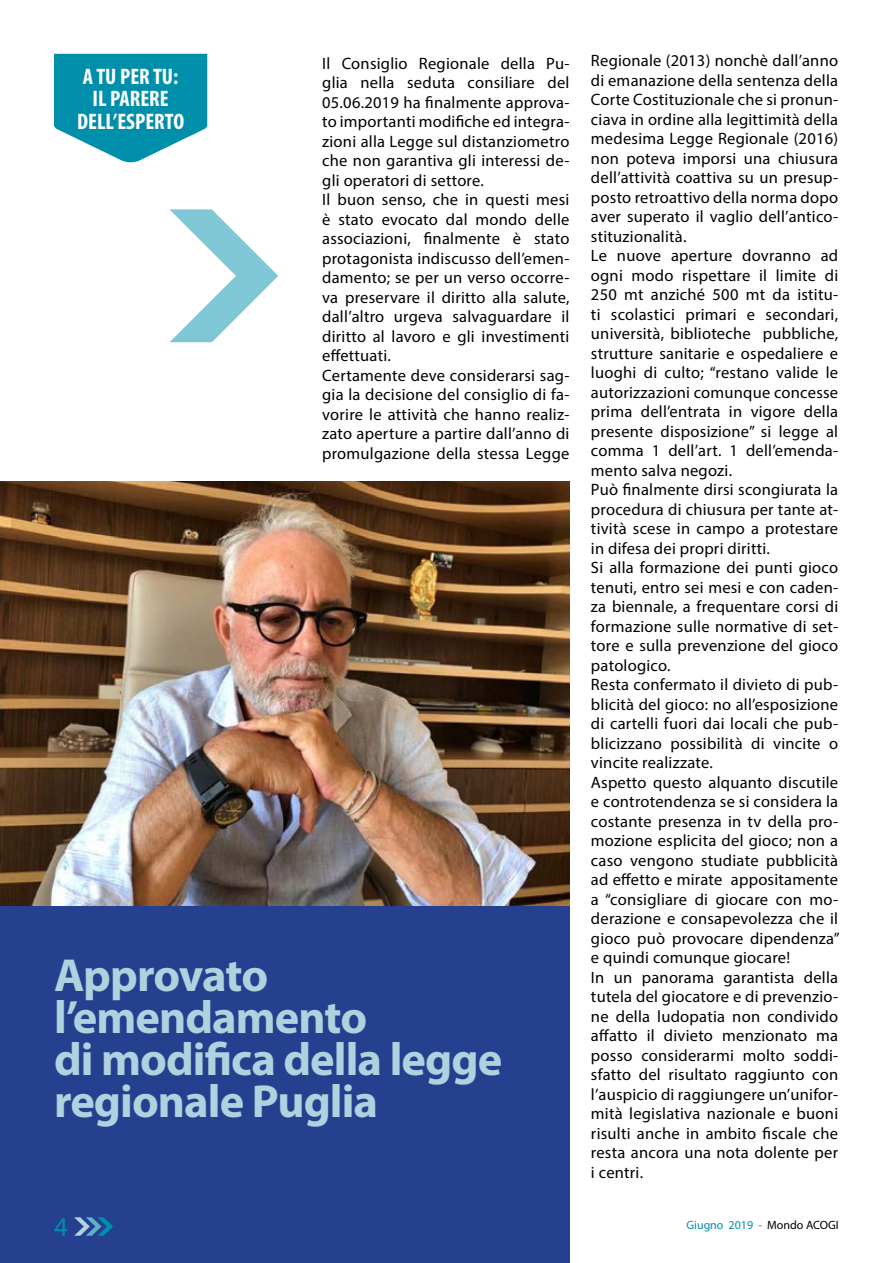
<style>
.page{position:relative;width:893px;height:1263px;background:#fff}
.page>*{position:absolute;margin:0;border:0;box-sizing:border-box;transform-origin:0 0}
.t1{font:700 46.5px/42px "Myriad Pro";letter-spacing:-.02em;color:#b0d1de}
.t2{font:27px "Myriad Pro";color:#008fab}
.t3{font:700 condensed 22.5px/22.5px "Myriad Pro";color:#fff;text-align:center}
.t4{font:16.5px/19.5px "Myriad Pro";letter-spacing:.015em;color:#000}
.t5{font:12px "Myriad Pro";color:#008fab}
.s1{color:#000}
</style>
<div class="page">
<div style="left:0;top:482px;width:569px;height:781px;background:#25408f"></div>
<img style="left:0;top:892px;width:569px;height:13px">
<svg style="left:54px;top:54px;width:153px;height:108px;background:#259fb7"></svg>
<svg style="left:169px;top:209px;width:109px;height:133px"></svg>
<img style="left:0;top:482px;width:569px;height:410px">
<svg style="left:74px;top:1217px;width:39px;height:19px"></svg>
<h3 class="t3" style="left:77px;top:64px;width:109px">A TU PER TU:<br>IL PARERE<br>DELL’ESPERTO</h3>
<p class="t4" style="left:322px;top:53px;width:249px">Il Consiglio Regionale della Pu&shy;glia nella seduta consiliare del 05.06.2019 ha finalmente approva&shy;to importanti modifiche ed integra&shy;zioni alla Legge sul distanziometro che non garantiva gli interessi de&shy;gli operatori di settore.<br>Il buon senso, che in questi mesi è stato evocato dal mondo delle associazioni, finalmente è stato protagonista indiscusso dell’emen&shy;damento; se per un verso occorre&shy;va preservare il diritto alla salute, dall’altro urgeva salvaguardare il diritto al lavoro e gli investimenti effettuati.<br>Certamente deve considerarsi sag&shy;gia la decisione del consiglio di fa&shy;vorire le attività che hanno realiz&shy;zato aperture a partire dall’anno di promulgazione della stessa Legge</p>
<h1 class="t1" style="left:54px;top:953px;width:450px">Approvato l’emendamento<br>di modifica della legge regionale Puglia</h1>
<p class="t4" style="left:591px;top:51px;width:250px">Regionale (2013) nonchè dall’anno di emanazione della sentenza della Corte Costituzionale che si pronun&shy;ciava in ordine alla legittimità della medesima Legge Regionale (2016) non poteva imporsi una chiusura dell’attività coattiva su un presup&shy;posto retroattivo della norma dopo aver superato il vaglio dell’antico&shy;stituzionalità.<br>Le nuove aperture dovranno ad ogni modo rispettare il limite di 250 mt anziché 500 mt da istitu&shy;ti scolastici primari e secondari, università, biblioteche pubbliche, strutture sanitarie e ospedaliere e luoghi di culto; “restano valide le autorizzazioni comunque concesse prima dell’entrata in vigore della presente disposizione” si legge al comma 1 dell’art. 1 dell’emenda&shy;mento salva negozi.<br>Può finalmente dirsi scongiurata la procedura di chiusura per tante at&shy;tività scese in campo a protestare in difesa dei propri diritti.<br>Si alla formazione dei punti gioco tenuti, entro sei mesi e con caden&shy;za biennale, a frequentare corsi di formazione sulle normative di set&shy;tore e sulla prevenzione del gioco patologico.<br>Resta confermato il divieto di pub&shy;blicità del gioco: no all’esposizione di cartelli fuori dai locali che pub&shy;blicizzano possibilità di vincite o vincite realizzate.<br>Aspetto questo alquanto discutile e controtendenza se si considera la costante presenza in tv della pro&shy;mozione esplicita del gioco; non a caso vengono studiate pubblicità ad effetto e mirate appositamente a “consigliare di giocare con mo&shy;derazione e consapevolezza che il gioco può provocare dipendenza” e quindi comunque giocare!<br>In un panorama garantista della tutela del giocatore e di prevenzio&shy;ne della ludopatia non condivido affatto il divieto menzionato ma posso considerarmi molto soddi&shy;sfatto del risultato raggiunto con l’auspicio di raggiungere un’unifor&shy;mità legislativa nazionale e buoni risulti anche in ambito fiscale che resta ancora una nota dolente per i centri.</p>
<h2 class="t2" style="left:54px;top:1210px;width:15px">4</h2>
<p class="t5" style="left:686px;top:1218px;width:154px">Giugno 2019 - <span class="s1">Mondo ACOGI</span></p>
</div>
